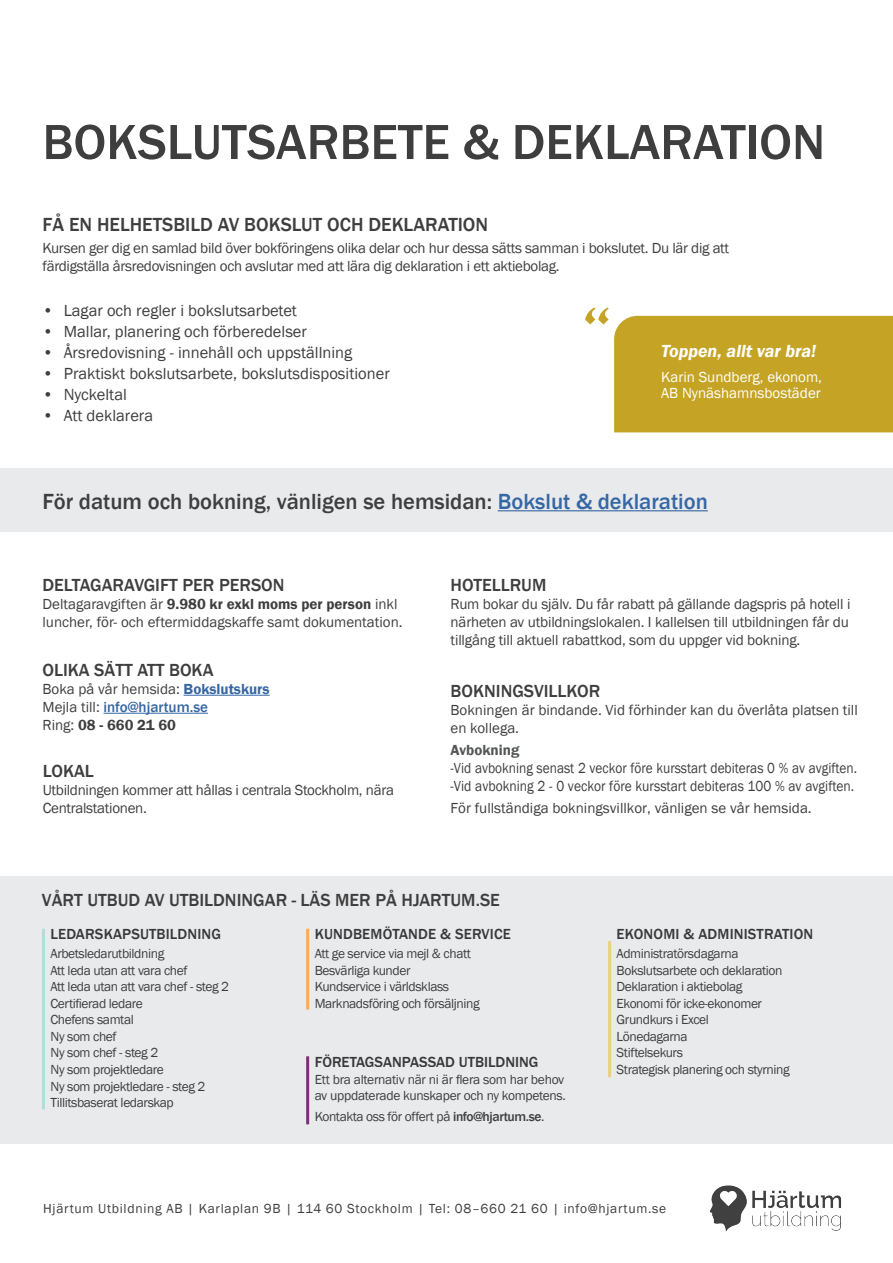
<style>
.page{position:relative;width:893px;height:1263px;background:#fff}
.page>*{position:absolute;margin:0;border:0;box-sizing:border-box;transform-origin:0 0}
.t1{font:72px "Old English Text";color:#c5a425}
.t2{font:500 51px "Franklin Gothic";color:#3e3e3f}
.t3{font:500 22.5px "Franklin Gothic";color:#3e3e3f}
.t4{font:500 19.5px "Franklin Gothic";color:#3e3e3f}
.t5{font:500 18px "Franklin Gothic";color:#3e3e3f}
.t6{font:italic 600 18px "Franklin Gothic";color:#fff}
.t7{font:16.5px "Franklin Gothic";color:#3e3e3f}
.t8{font:15px/18px "Franklin Gothic";letter-spacing:-.01em;color:#3e3e3f}
.t9{font:15px/18px "Franklin Gothic";letter-spacing:-.01em;color:#3e3e3f;scale:.89 1}
.t10{font:500 15px "Franklin Gothic";letter-spacing:.01em;color:#3e3e3f}
.t11{font:15px/16.5px "Franklin Gothic";color:#fff}
.t12{font:600 15px "Franklin Gothic";color:#545557}
.t13{font:13.5px/16.5px "Franklin Gothic";letter-spacing:-.03em;color:#3e3e3f}
.t14{font:13.5px "Franklin Gothic";letter-spacing:.05em;color:#3e3e3f}
.s1{color:#3667a4}
.s2{font-weight:600}
.s3{font-weight:600;color:#3667a4}
.s4{font-weight:500;color:#3667a4}
.s5{font-weight:500}
</style>
<div class="page">
<div style="left:0;top:468px;width:893px;height:63px;background:#e9eaeb"></div>
<hr style="left:498px;top:510px;width:210px;height:1px;background:#3667a4">
<div style="left:614px;top:316px;width:279px;height:116px;background:#c5a425"></div>
<hr style="left:184px;top:695px;width:86px;height:1px;background:#3667a4">
<hr style="left:104px;top:713px;width:104px;height:1px;background:#3667a4">
<img style="left:710px;top:1185px;width:132px;height:47px">
<div style="left:0;top:876px;width:893px;height:267px;background:#e9eaeb"></div>
<hr style="left:42px;top:929px;width:3px;height:180px;background:#b2dddd">
<hr style="left:306px;top:1056px;width:3px;height:68px;background:#77317c">
<hr style="left:306px;top:929px;width:3px;height:80px;background:#f8ad53">
<hr style="left:608px;top:941px;width:3px;height:136px;background:#e6d380">
<h2 class="t2" style="left:43px;top:110px;width:784px">BOKSLUTSARBETE &amp; DEKLARATION</h2>
<h3 class="t4" style="left:43px;top:212px;width:447px">FÅ EN HELHETSBILD AV BOKSLUT OCH DEKLARATION</h3>
<p class="t8" style="left:43px;top:239px;width:688px">Kursen ger dig en samlad bild över bokföringens olika delar och hur dessa sätts samman i bokslutet. Du lär dig att färdigställa årsredovisningen och avslutar med att lära dig deklaration i ett aktiebolag.</p>
<p class="t7" style="left:43px;top:300px;width:256px">• Lagar och regler i bokslutsarbetet</p>
<p class="t7" style="left:43px;top:321px;width:266px">• Mallar, planering och förberedelser</p>
<p class="t7" style="left:43px;top:342px;width:311px">• Årsredovisning - innehåll och uppställning</p>
<p class="t7" style="left:43px;top:363px;width:349px">• Praktiskt bokslutsarbete, bokslutsdispositioner</p>
<p class="t7" style="left:43px;top:384px;width:86px">• Nyckeltal</p>
<p class="t7" style="left:43px;top:405px;width:112px">• Att deklarera</p>
<h1 class="t1" style="left:580px;top:288px;width:34px">“</h1>
<p class="t6" style="left:661px;top:339px;width:157px">Toppen, allt var bra!</p>
<p class="t11" style="left:661px;top:369px;width:162px">Karin Sundberg, ekonom,<br>AB Nynäshamnsbostäder</p>
<h3 class="t3" style="left:43px;top:488px;width:667px">För datum och bokning, vänligen se hemsidan: <span class="s1">Bokslut &amp; deklaration</span></h3>
<p class="t5" style="left:43px;top:574px;width:244px">DELTAGARAVGIFT PER PERSON</p>
<p class="t8" style="left:43px;top:595px;width:362px">Deltagaravgiften är <span class="s2">9.980 kr exkl moms per person</span> inkl luncher, för- och eftermiddagskaffe samt dokumentation.</p>
<p class="t5" style="left:43px;top:659px;width:172px">OLIKA SÄTT ATT BOKA</p>
<p class="t8" style="left:43px;top:680px;width:229px">Boka på vår hemsida: <span class="s3">Bokslutskurs<br></span>Mejla till: <span class="s4">info@hjartum.se<br></span>Ring: <span class="s2">08 - 660 21 60</span></p>
<p class="t5" style="left:43px;top:760px;width:53px">LOKAL</p>
<p class="t8" style="left:43px;top:781px;width:353px">Utbildningen kommer att hållas i centrala Stockholm, nära<br>Centralstationen.</p>
<p class="t5" style="left:451px;top:574px;width:97px">HOTELLRUM</p>
<p class="t8" style="left:451px;top:595px;width:401px;text-align:justify">Rum bokar du själv. Du får rabatt på gällande dagspris på hotell i närheten av utbildningslokalen. I kallelsen till utbildningen får du tillgång till aktuell rabattkod, som du uppger vid bokning.</p>
<p class="t5" style="left:451px;top:680px;width:151px">BOKNINGSVILLKOR</p>
<p class="t8" style="left:451px;top:701px;width:409px">Bokningen är bindande. Vid förhinder kan du överlåta platsen till en kollega.</p>
<p class="t12" style="left:451px;top:741px;width:70px">Avbokning</p>
<p class="t9" style="left:451px;top:759px;width:458px">-Vid avbokning senast 2 veckor före kursstart debiteras 0 % av avgiften. -Vid avbokning 2 - 0 veckor före kursstart debiteras 100 % av avgiften.</p>
<p class="t8" style="left:451px;top:799px;width:363px">För fullständiga bokningsvillkor, vänligen se vår hemsida.</p>
<p class="t5" style="left:42px;top:888px;width:459px">VÅRT UTBUD AV UTBILDNINGAR - LÄS MER PÅ HJARTUM.SE</p>
<p class="t10" style="left:51px;top:925px;width:172px">LEDARSKAPSUTBILDNING</p>
<p class="t13" style="left:51px;top:946px;width:180px">Arbetsledarutbildning<br>Att leda utan att vara chef<br>Att leda utan att vara chef - steg 2<br>Certifierad ledare<br>Chefens samtal<br>Ny som chef<br>Ny som chef - steg 2<br>Ny som projektledare<br>Ny som projektledare - steg 2<br>Tillitsbaserat ledarskap</p>
<p class="t10" style="left:315px;top:925px;width:198px">KUNDBEMÖTANDE &amp; SERVICE</p>
<p class="t13" style="left:315px;top:946px;width:166px">Att ge service via mejl &amp; chatt<br>Besvärliga kunder<br>Kundservice i världsklass<br>Marknadsföring och försäljning</p>
<p class="t10" style="left:315px;top:1052px;width:225px">FÖRETAGSANPASSAD UTBILDNING</p>
<p class="t13" style="left:315px;top:1071px;width:253px">Ett bra alternativ när ni är flera som har behov av uppdaterade kunskaper och ny kompetens.</p>
<p class="t13" style="left:315px;top:1109px;width:231px">Kontakta oss för offert på <span class="s5">info@hjartum.se</span>.</p>
<p class="t10" style="left:617px;top:925px;width:198px">EKONOMI &amp; ADMINISTRATION</p>
<p class="t13" style="left:617px;top:946px;width:175px">Administratörsdagarna<br>Bokslutsarbete och deklaration<br>Deklaration i aktiebolag<br>Ekonomi för icke-ekonomer<br>Grundkurs i Excel<br>Lönedagarna<br>Stiftelsekurs<br>Strategisk planering och styrning</p>
<p class="t14" style="left:43px;top:1200px;width:624px">Hjärtum Utbildning AB | Karlaplan 9B | 114 60 Stockholm | Tel: 08–660 21 60 | info@hjartum.se</p>
</div>
